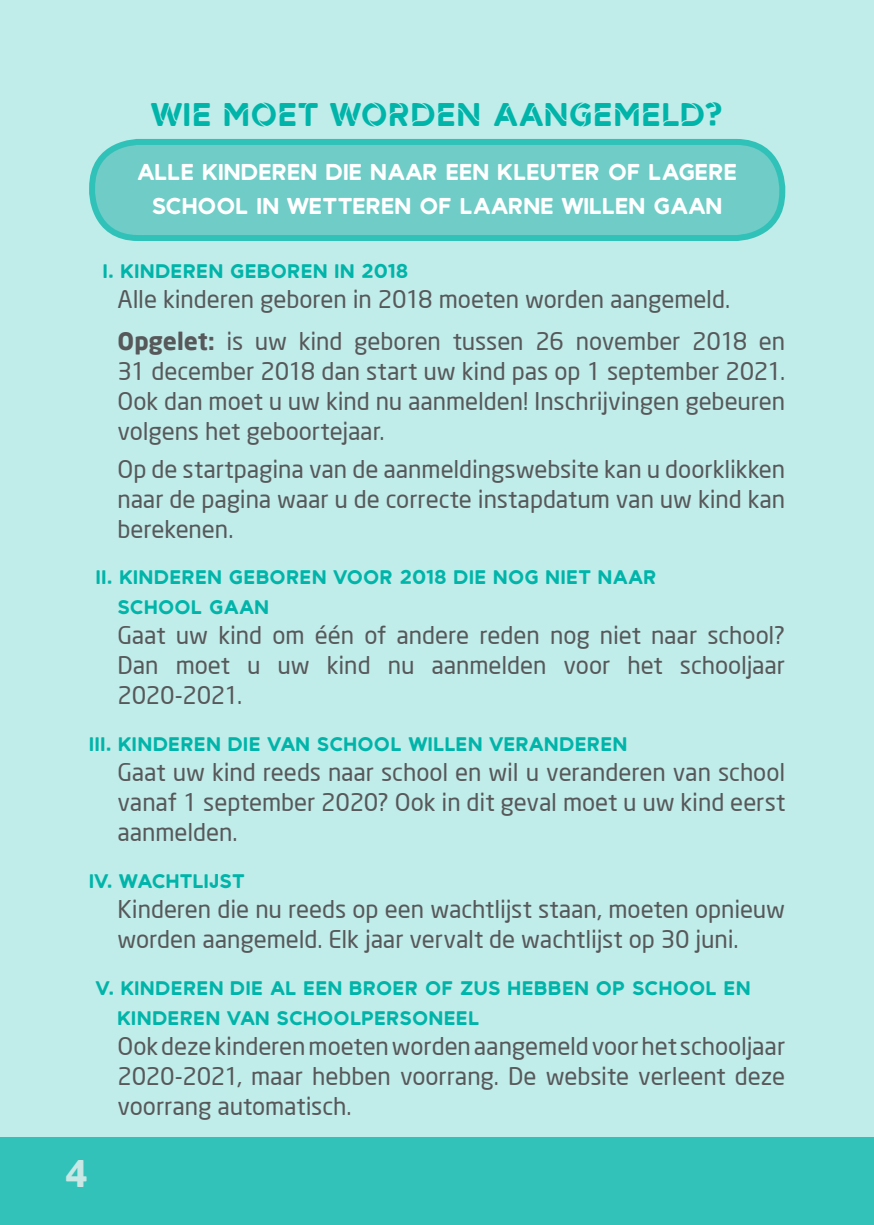
<style>
.page{position:relative;width:874px;height:1225px;background:#fff}
.page>*{position:absolute;margin:0;border:0;box-sizing:border-box;transform-origin:0 0}
.t1{font:40px "Wetteren Stencil Bd";letter-spacing:.015em;color:#00b4a9}
.t2{font:700 36px "Neo Sans";color:#c8e7e5}
.t3{font:28px/33.6px "Wetteren Solid";color:#fff;text-align:center}
.t4{font:24px/30px "Neo Sans";letter-spacing:-.005em;color:#57585a;text-align:justify}
.t5{font:24px/30px "Wetteren Solid";letter-spacing:.02em;color:#00b4a9}
.t6{font:24px "Wetteren Solid";color:#00b4a9}
.s1{font-weight:700}
</style>
<div class="page">
<div style="left:0;top:0;width:873px;height:1225px;background:#c0ece9"></div>
<div style="left:0;top:1137px;width:873px;height:88px;background:#32c2b9"></div>
<div style="left:92px;top:142px;width:689px;height:96px;background:#6fccc6;border-radius:46px"></div>
<div style="left:89px;top:139px;width:695px;height:102px;border:6px solid #00b4a9;border-radius:46px"></div>
<p class="t1" style="left:151px;top:94px;width:573px">Wie moet worden aangemeld?</p>
<p class="t3" style="left:137px;top:154px;width:601px">Alle kinderen die naar een kleuter of lagere school in wetteren of laarne willen gaan</p>
<p class="t5" style="left:103px;top:255px;width:307px">I. Kinderen geboren in 2018</p>
<p class="t4" style="left:117px;top:284px;width:614px">Alle kinderen geboren in 2018 moeten worden aangemeld.</p>
<p class="t4" style="left:117px;top:326px;width:669px"><span class="s1">Opgelet:</span> is uw kind geboren tussen 26 november 2018 en 31 december 2018 dan start uw kind pas op 1 september 2021.<br>Ook dan moet u uw kind nu aanmelden! Inschrijvingen gebeuren volgens het geboortejaar.</p>
<p class="t4" style="left:117px;top:453px;width:669px">Op de startpagina van de aanmeldingswebsite kan u doorklikken naar de pagina waar u de correcte instapdatum van uw kind kan berekenen.</p>
<p class="t5" style="left:96px;top:561px;width:561px">II. Kinderen geboren voor 2018 die nog niet naar</p>
<p class="t5" style="left:117px;top:591px;width:153px">school gaan</p>
<p class="t4" style="left:117px;top:620px;width:669px">Gaat uw kind om één of andere reden nog niet naar school?<br>Dan moet u uw kind nu aanmelden voor het schooljaar 2020-2021.</p>
<p class="t5" style="left:89px;top:728px;width:539px">III. Kinderen die van school willen veranderen</p>
<p class="t4" style="left:117px;top:757px;width:669px">Gaat uw kind reeds naar school en wil u veranderen van school vanaf 1 september 2020? Ook in dit geval moet u uw kind eerst aanmelden.</p>
<p class="t6" style="left:89px;top:869px;width:157px">IV. Wachtlijst</p>
<p class="t4" style="left:117px;top:894px;width:668px">Kinderen die nu reeds op een wachtlijst staan, moeten opnieuw worden aangemeld. Elk jaar vervalt de wachtlijst op 30 juni.</p>
<p class="t5" style="left:117px;top:971px;width:634px;text-indent:-21px">V. Kinderen die al een broer of zus hebben op school en kinderen van schoolpersoneel</p>
<p class="t4" style="left:117px;top:1030px;width:669px">Ook deze kinderen moeten worden aangemeld voor het schooljaar 2020-2021, maar hebben voorrang. De website verleent deze voorrang automatisch.</p>
<p class="t2" style="left:65px;top:1150px;width:25px">4</p>
</div>
